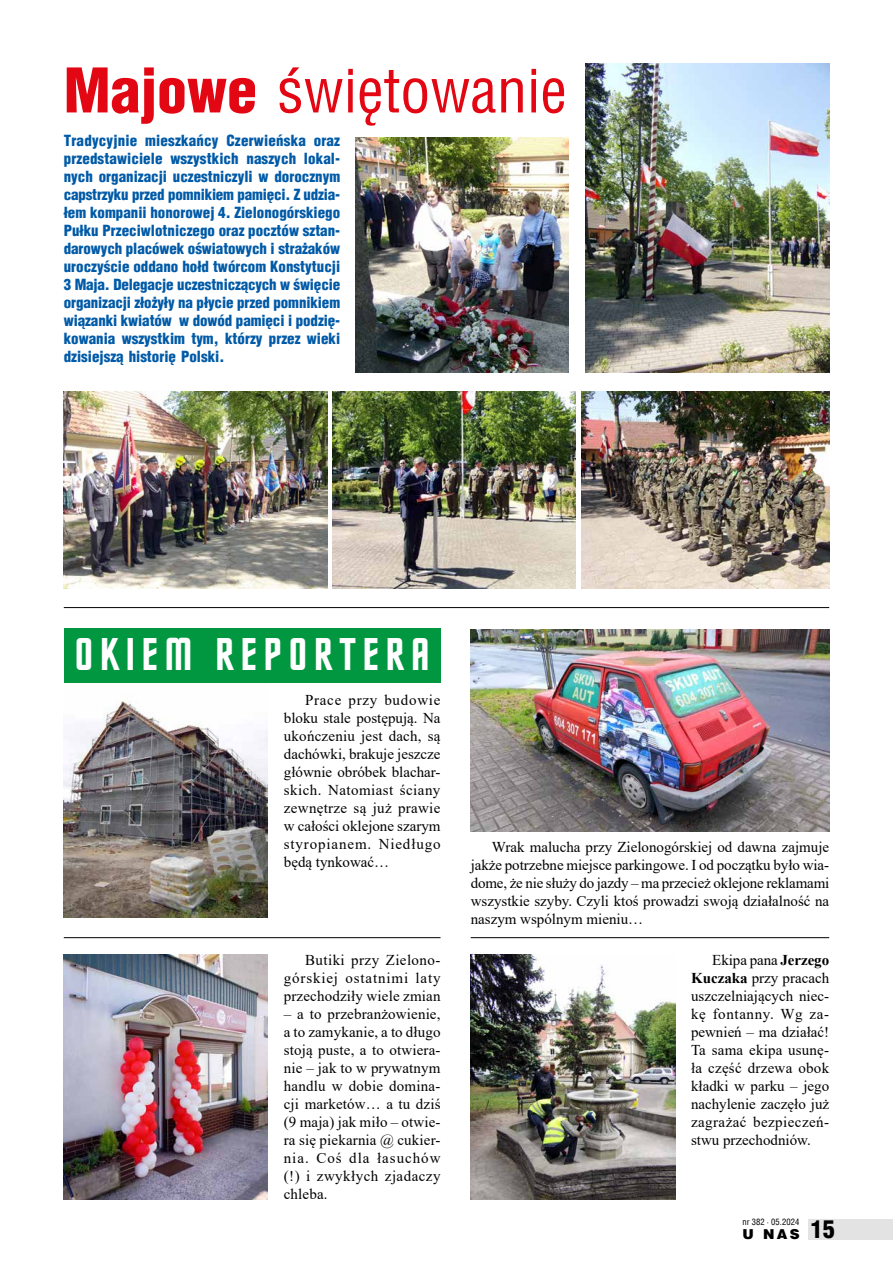
<style>
.page{position:relative;width:893px;height:1263px;background:#fff}
.page>*{position:absolute;margin:0;border:0;box-sizing:border-box;transform-origin:0 0}
.t1{font:60px "Switzerland Condensed";color:#e30613}
.t2{font:46.5px "Horizon EU";letter-spacing:.15em;color:#fff}
.t3{font:900 24px "Switzerland Cond";color:#000}
.t4{font:15px/18px "Times New Roman";letter-spacing:.01em;color:#000;text-align:justify}
.t5{font:900 15px/18px "Switzerland Cond";color:#005aa7;text-align:justify}
.t6{font:900 13.65px "Switzerland";color:#000}
.t7{font:8.55px "Switzerland Condensed";letter-spacing:.01em;color:#000}
.s1{font-family:"Switzerland Cond";font-weight:900}
.s2{font-weight:700}
</style>
<div class="page">
<img style="left:64px;top:701px;width:204px;height:216px">
<div style="left:64px;top:629px;width:376px;height:54px;background:#009740"></div>
<img style="left:585px;top:64px;width:244px;height:309px">
<img style="left:333px;top:391px;width:243px;height:198px">
<img style="left:355px;top:137px;width:213px;height:236px">
<img style="left:64px;top:391px;width:263px;height:198px">
<img style="left:582px;top:391px;width:247px;height:198px">
<img style="left:471px;top:954px;width:205px;height:245px">
<img style="left:471px;top:629px;width:358px;height:202px">
<img style="left:64px;top:954px;width:204px;height:245px">
<hr style="left:64px;top:937px;width:377px;height:1px;background:#000">
<hr style="left:471px;top:937px;width:358px;height:1px;background:#000">
<hr style="left:64px;top:607px;width:765px;height:1px;background:#000">
<div style="left:808px;top:1219px;width:85px;height:20px;background:#e3e3e3"></div>
<h1 class="t1" style="left:64px;top:55px;width:505px"><span class="s1">Majowe</span> świętowanie</h1>
<p class="t5" style="left:64px;top:131px;width:278px">Tradycyjnie mieszkańcy Czerwieńska oraz przedstawiciele wszystkich naszych lokal&shy;nych organizacji uczestniczyli w dorocznym capstrzyku przed pomnikiem pamięci. Z udzia&shy;łem kompanii honorowej 4. Zielonogórskiego Pułku Przeciwlotniczego oraz pocztów sztan&shy;darowych placówek oświatowych i strażaków uroczyście oddano hołd twórcom Konstytucji 3 Maja. Delegacje uczestniczących w święcie organizacji złożyły na płycie przed pomnikiem wiązanki kwiatów w dowód pamięci i podzię&shy;kowania wszystkim tym, którzy przez wieki dzisiejszą historię Polski.</p>
<h2 class="t2" style="left:75px;top:630px;width:356px">OKIEM REPORTERA</h2>
<p class="t4" style="left:284px;top:690px;width:158px;text-indent:21px">Prace przy budowie bloku stale postępują. Na ukończeniu jest dach, są dachówki, brakuje jeszcze głównie obróbek blachar&shy;skich. Natomiast ściany zewnętrze są już prawie w całości oklejone szarym styropianem. Niedługo będą tynkować…</p>
<p class="t4" style="left:284px;top:950px;width:158px;text-indent:21px">Butiki przy Zielono&shy;górskiej ostatnimi laty przechodziły wiele zmian</p>
<p class="t4" style="left:284px;top:1004px;width:158px">– a to przebranżowienie, a to zamykanie, a to długo stoją puste, a to otwiera&shy;nie – jak to w prywatnym handlu w dobie domina&shy;cji marketów… a tu dziś (9 maja) jak miło – otwie&shy;ra się piekarnia @ cukier&shy;nia. Coś dla łasuchów (!) i zwykłych zjadaczy chleba.</p>
<p class="t4" style="left:471px;top:837px;width:360px;text-indent:21px">Wrak malucha przy Zielonogórskiej od dawna zajmuje jakże potrzebne miejsce parkingowe. I od początku było wia&shy;dome, że nie służy do jazdy – ma przecież oklejone reklamami wszystkie szyby. Czyli ktoś prowadzi swoją działalność na naszym wspólnym mieniu…</p>
<p class="t4" style="left:691px;top:950px;width:140px;text-indent:21px">Ekipa pana <span class="s2">Jerzego Kuczaka</span> przy pracach uszczelniających niec&shy;kę fontanny. Wg za&shy;pewnień – ma działać!<br>Ta sama ekipa usunę&shy;ła część drzewa obok kładki w parku – jego nachylenie zaczęło już zagrażać bezpieczeń&shy;stwu przechodniów.</p>
<p class="t7" style="left:742px;top:1217px;width:59px">nr 382 • 05.2024</p>
<p class="t6" style="left:742px;top:1226px;width:59px">U NAS</p>
<h3 class="t3" style="left:811px;top:1214px;width:25px">15</h3>
</div>
